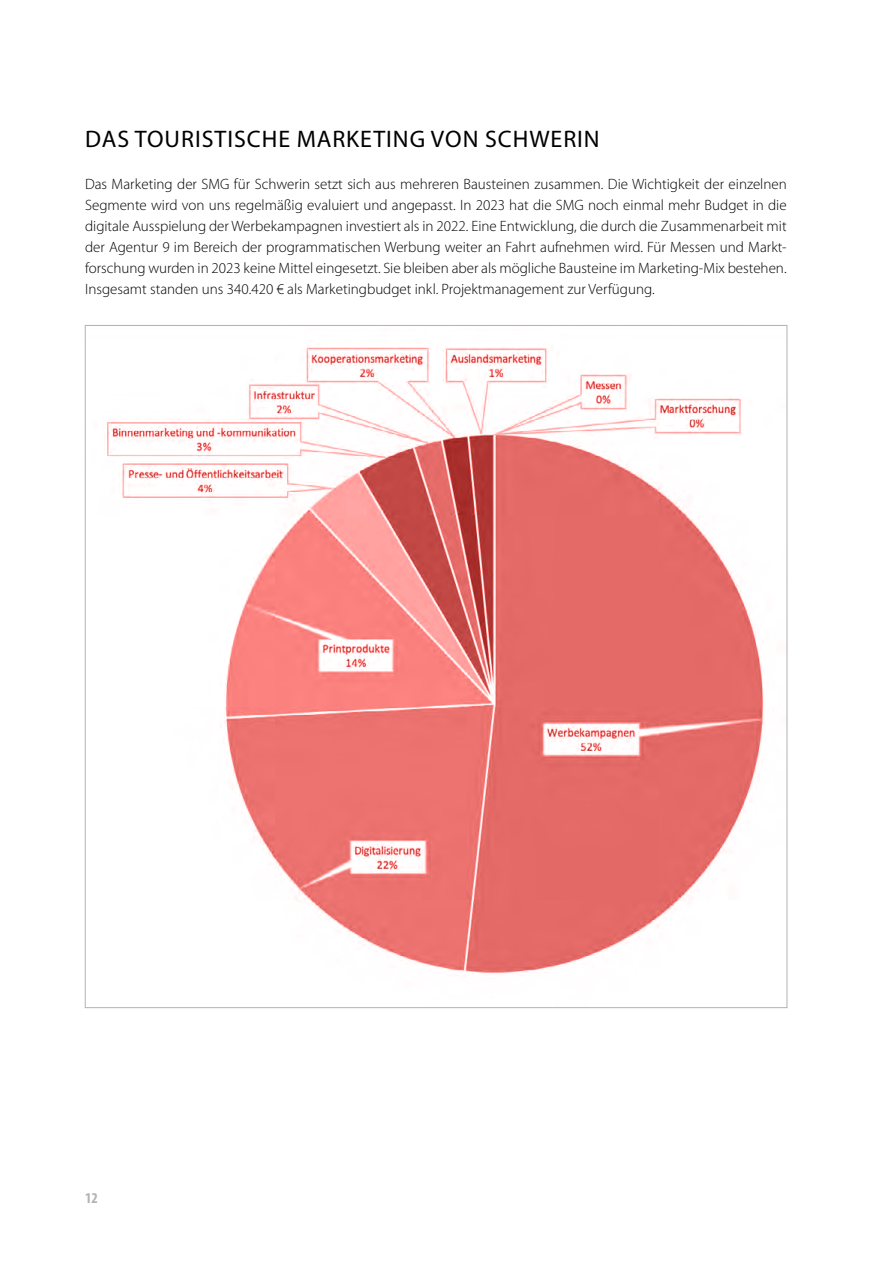
<style>
.page{position:relative;width:893px;height:1263px;background:#fff}
.page>*{position:absolute;margin:0;border:0;box-sizing:border-box;transform-origin:0 0}
.Headline{font:24px "Myriad Pro";letter-spacing:.04em;color:#000}
.Fließtext{font:300 15px/21px "Myriad Pro";color:#000;text-align:justify}
.t1{font:700 condensed 15px "Myriad Pro";color:#b3b2b2}
</style>
<div class="page">
<img style="left:107px;top:345px;width:658px;height:629px">
<p class="Headline" style="left:85px;top:126px;width:516px">DAS TOURISTISCHE MARKETING VON SCHWERIN</p>
<p class="Fließtext" style="left:85px;top:174px;width:703px">Das Marketing der SMG für Schwerin setzt sich aus mehreren Bausteinen zusammen. Die Wichtigkeit der einzelnen Segmente wird von uns regelmäßig evaluiert und angepasst. In 2023 hat die SMG noch einmal mehr Budget in die digitale Ausspielung der Werbekampagnen investiert als in 2022. Eine Entwicklung, die durch die Zusammenarbeit mit der Agentur 9 im Bereich der programmatischen Werbung weiter an Fahrt aufnehmen wird. Für Messen und Markt&shy;forschung wurden in 2023 keine Mittel eingesetzt. Sie bleiben aber als mögliche Bausteine im Marketing-Mix bestehen.<br>Insgesamt standen uns 340.420 € als Marketingbudget inkl. Projektmanagement zur Verfügung.</p>
<p class="t1" style="left:85px;top:1190px;width:14px">12</p>
</div>
